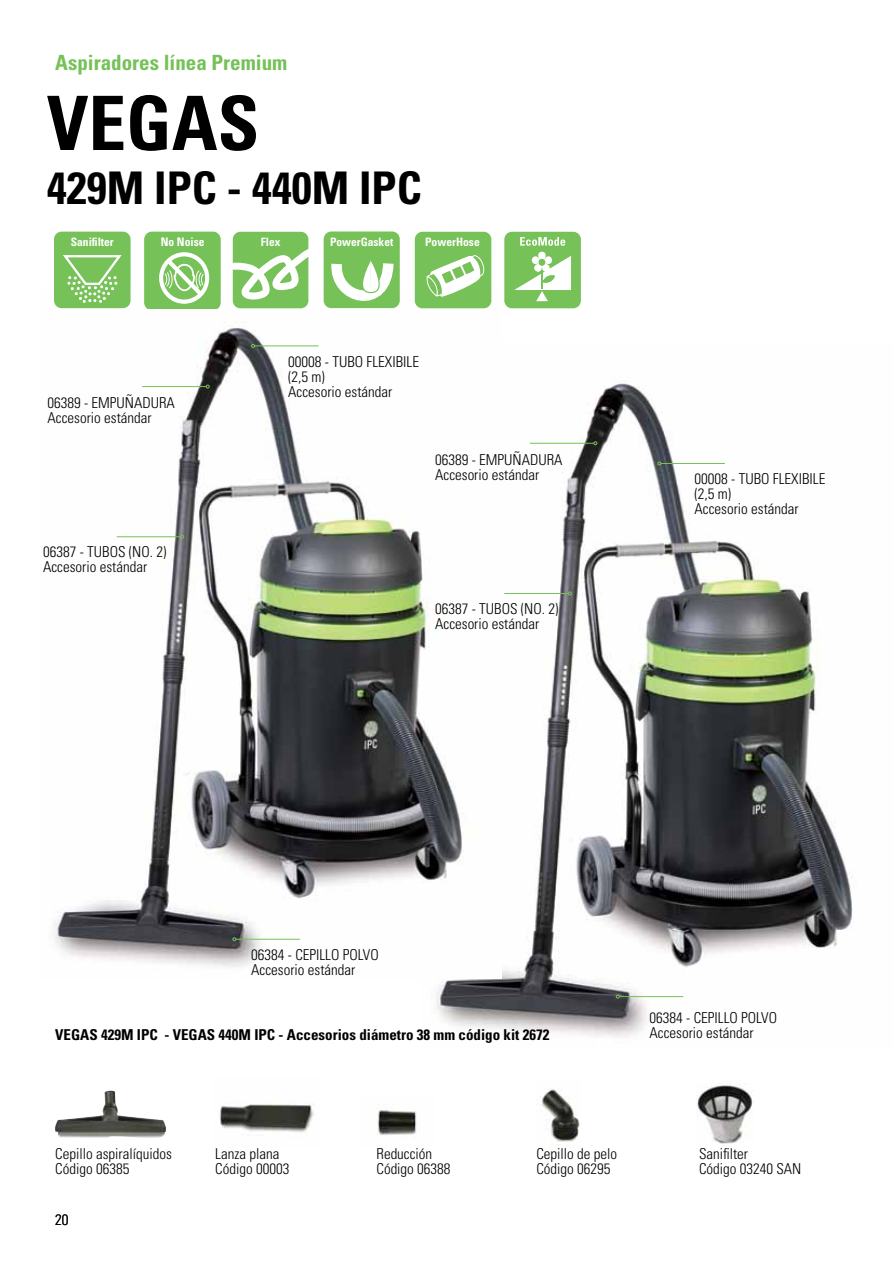
<style>
.page{position:relative;width:893px;height:1263px;background:#fff}
.page>*{position:absolute;margin:0;border:0;box-sizing:border-box;transform-origin:0 0}
.t1{font:700 condensed 75px "Univers LT Std";color:#000}
.t2{font:700 condensed 45px "Univers LT Std";color:#000}
.t3{font:700 condensed 21px "Univers LT Std";color:#76c158}
.t4{font:300 condensed 15px/15px "Univers LT Std";color:#000}
.t5{font:700 condensed 15px "Univers LT Std";color:#000}
.t6{font:700 condensed 11.85px "Univers LT Std";color:#fff}
.t7{font:700 condensed 11.55px "Univers LT Std";color:#fff}
</style>
<div class="page">
<img style="left:436px;top:383px;width:418px;height:654px">
<img style="left:54px;top:287px;width:447px;height:692px">
<div style="left:54px;top:232px;width:77px;height:76px;background:#76c158;border-radius:8px"></div>
<svg style="left:63px;top:255px;width:59px;height:48px"></svg>
<svg style="left:144px;top:232px;width:77px;height:76px;background:#8ecc75"></svg>
<div style="left:233px;top:232px;width:75px;height:76px;background:#76c158;border-radius:8px"></div>
<svg style="left:232px;top:241px;width:77px;height:66px"></svg>
<div style="left:415px;top:232px;width:76px;height:76px;background:#76c158;border-radius:8px"></div>
<svg style="left:426px;top:255px;width:59px;height:42px"></svg>
<div style="left:324px;top:231px;width:76px;height:77px;background:#76c158;border-radius:8px"></div>
<svg style="left:327px;top:260px;width:72px;height:48px"></svg>
<div style="left:504px;top:232px;width:77px;height:76px;background:#76c158;border-radius:8px"></div>
<svg style="left:520px;top:237px;width:45px;height:9px"></svg>
<svg style="left:514px;top:252px;width:57px;height:49px"></svg>
<img style="left:696px;top:1085px;width:57px;height:58px">
<img style="left:540px;top:1089px;width:40px;height:53px">
<img style="left:220px;top:1102px;width:94px;height:31px">
<img style="left:377px;top:1104px;width:40px;height:31px">
<img style="left:55px;top:1090px;width:111px;height:48px">
<hr style="left:661px;top:463px;width:64px;height:1px;background:#76c158">
<svg style="left:657px;top:462px;width:4px;height:3px"></svg>
<hr style="left:255px;top:345px;width:64px;height:1px;background:#76c158">
<svg style="left:251px;top:344px;width:4px;height:4px"></svg>
<hr style="left:504px;top:593px;width:64px;height:1px;background:#76c158">
<svg style="left:568px;top:592px;width:4px;height:3px"></svg>
<hr style="left:117px;top:536px;width:64px;height:1px;background:#76c158">
<svg style="left:180px;top:535px;width:4px;height:4px"></svg>
<hr style="left:530px;top:443px;width:64px;height:1px;background:#76c158">
<svg style="left:593px;top:441px;width:4px;height:4px"></svg>
<hr style="left:142px;top:386px;width:64px;height:1px;background:#76c158">
<svg style="left:206px;top:385px;width:4px;height:3px"></svg>
<hr style="left:619px;top:996px;width:64px;height:1px;background:#76c158">
<svg style="left:616px;top:995px;width:4px;height:3px"></svg>
<hr style="left:236px;top:939px;width:64px;height:1px;background:#76c158">
<svg style="left:232px;top:937px;width:4px;height:4px"></svg>
<h3 class="t3" style="left:55px;top:50px;width:234px">Aspiradores línea Premium</h3>
<h1 class="t1" style="left:47px;top:77px;width:214px">VEGAS</h1>
<h2 class="t2" style="left:47px;top:160px;width:376px">429M IPC - 440M IPC</h2>
<p class="t7" style="left:71px;top:235px;width:45px">Sanifilter</p>
<p class="t6" style="left:161px;top:235px;width:45px">No Noise</p>
<p class="t7" style="left:261px;top:235px;width:21px">Flex</p>
<p class="t7" style="left:330px;top:235px;width:65px">PowerGasket</p>
<p class="t7" style="left:425px;top:235px;width:56px">PowerHose</p>
<p class="t4" style="left:48px;top:395px;width:106px">06389 - Empu ñadura<br>Accesorio estándar</p>
<p class="t4" style="left:43px;top:544px;width:125px">06387 - Tubos (n o. 2)<br>Accesorio estándar</p>
<p class="t4" style="left:288px;top:354px;width:111px">00008 - tubo flexibile (2,5 m)<br>Accesorio estándar</p>
<p class="t4" style="left:435px;top:452px;width:106px">06389 - Empu ñadura<br>Accesorio estándar</p>
<p class="t4" style="left:435px;top:601px;width:125px">06387 - Tubos (n o. 2)<br>Accesorio estándar</p>
<p class="t4" style="left:694px;top:471px;width:111px">00008 - tubo flexibile (2,5 m)<br>Accesorio estándar</p>
<p class="t4" style="left:251px;top:947px;width:129px;text-indent:80px">o polvo<br>Accesorio estándar</p>
<p class="t4" style="left:251px;top:947px;width:59px">06384 - Cepill</p>
<p class="t5" style="left:55px;top:1025px;width:496px">VEGAS 429M IPC - VEGAS 440M IPC - Accesorios diámetro 38 mm código kit 2672</p>
<p class="t4" style="left:649px;top:1010px;width:129px;text-indent:80px">o polvo<br>Accesorio estándar</p>
<p class="t4" style="left:649px;top:1010px;width:59px">06384 - Cepill</p>
<p class="t4" style="left:55px;top:1146px;width:118px">Cepillo aspiralíquidos<br>Código 06385</p>
<p class="t4" style="left:215px;top:1146px;width:76px">Lanza plana<br>Código 00003</p>
<p class="t4" style="left:536px;top:1146px;width:82px">Cepillo de pelo<br>Código 06295</p>
<p class="t4" style="left:376px;top:1146px;width:76px">Reducción<br>Código 06388</p>
<p class="t4" style="left:699px;top:1146px;width:104px">Sanifilter<br>Código 03240 SAN</p>
<p class="t4" style="left:55px;top:1212px;width:15px">20</p>
</div>
